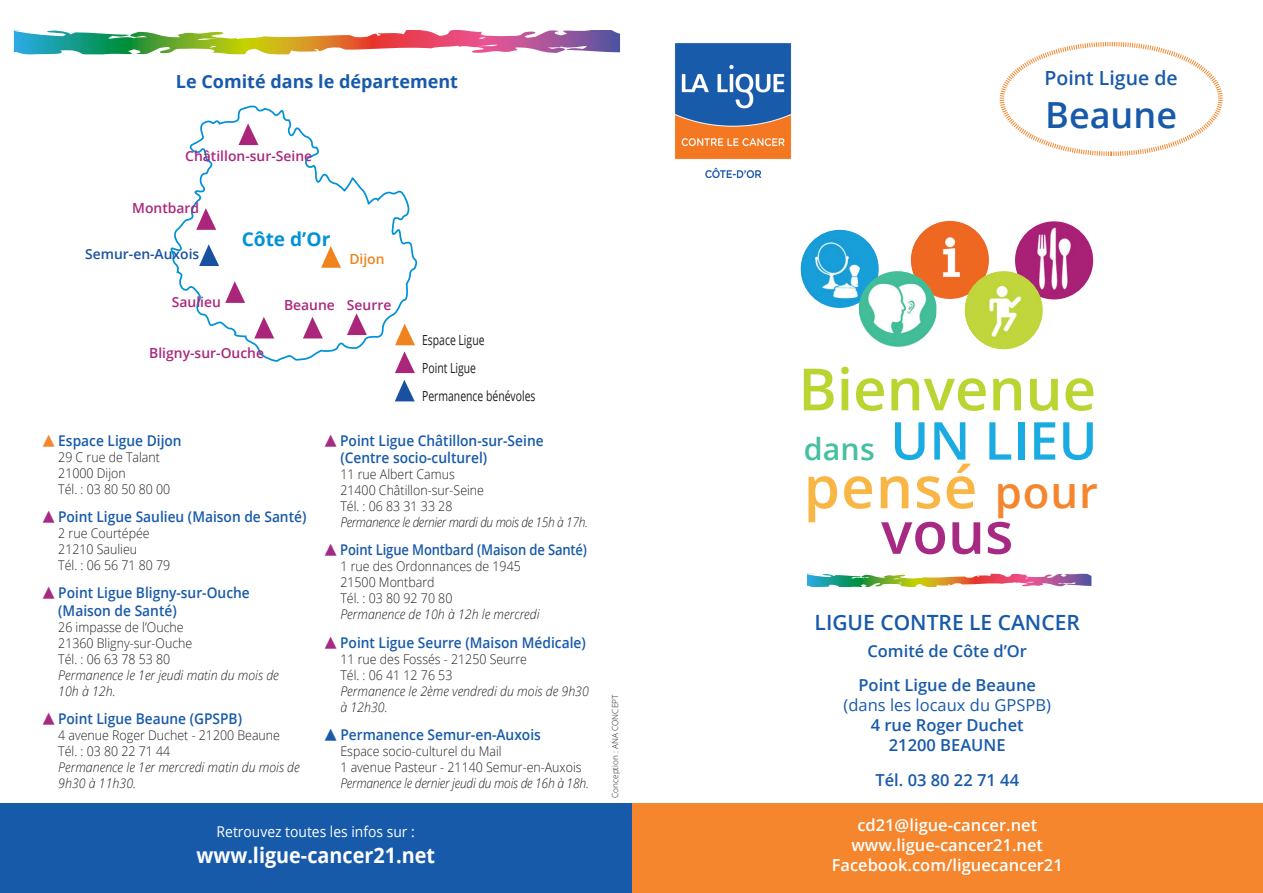
<style>
.page{position:relative;width:1263px;height:893px;background:#fff}
.page>*{position:absolute;margin:0;border:0;box-sizing:border-box;transform-origin:0 0}
.t1{font:600 58.35px "Open Sans";color:#bad432}
.t2{font:600 58.35px "Open Sans";letter-spacing:.02em;color:#f9b645}
.t3{font:600 58.35px "Open Sans";color:#a62a84}
.t4{font:600 52.2px "Open Sans";letter-spacing:.005em;color:#1aabe2}
.t5{font:600 36px "Open Sans";color:#185aaa}
.t6{font:700 21.3px "Open Sans";color:#fff;scale:.93 1}
.t7{font:600 21px "Open Sans";color:#185aaa}
.t8{font:600 19.5px "Open Sans";color:#185aaa}
.t9{font:700 19.05px "Open Sans";color:#0092d8}
.t10{font:700 18px "Open Sans";color:#185aaa}
.t11{font:600 16.5px "Open Sans";color:#185aaa}
.t12{font:600 16.5px "Open Sans";color:#fff}
.t13{font:16.5px "Open Sans";color:#185aaa}
.t14{font:600 14.85px "Open Sans";color:#185aaa;scale:.93 1}
.t15{font:600 14.85px "Open Sans";color:#185aaa;scale:.88 1}
.t16{font:14.85px "Open Sans";color:#fff;scale:.93 1}
.t17{font:600 13.95px "Open Sans";color:#aa267b}
.t18{font:13.95px/27.8px "Open Sans";color:#1d1d1b;scale:.75 1}
.t19{font:600 13.95px "Open Sans";color:#1951a0}
.t20{font:600 13.95px "Open Sans";color:#f0831d}
.t21{font:300 13.35px "Open Sans";color:#231f20;scale:.93 1}
.t22{font:italic 300 13.35px/16px "Open Sans";color:#231f20;scale:.93 1}
.t23{font:italic 300 13.35px "Open Sans";letter-spacing:-.03em;color:#231f20;scale:.9 1}
.t24{font:italic 300 13.35px "Open Sans";letter-spacing:-.02em;color:#231f20;scale:.91 1}
.t25{font:300 8.25px "Open Sans";color:#231f20}
.s1{color:#f5862e}
.s2{color:#a62a84}
.s3{font-size:30.3px;color:#47bfa2}
.s4{font-size:43.8px;color:#f5862e}
</style>
<div class="page">
<div style="left:631px;top:804px;width:632px;height:89px;background:#f5862e"></div>
<img style="left:675px;top:43px;width:116px;height:135px">
<img style="left:1015px;top:221px;width:78px;height:78px;border-radius:39px">
<img style="left:911px;top:221px;width:78px;height:78px;border-radius:39px">
<img style="left:800px;top:230px;width:79px;height:78px;border-radius:39px">
<img style="left:964px;top:271px;width:79px;height:78px;border-radius:39px">
<img style="left:858px;top:271px;width:78px;height:76px">
<img style="left:807px;top:573px;width:285px;height:15px">
<div style="left:0;top:804px;width:631px;height:89px;background:#185aaa"></div>
<img style="left:13px;top:30px;width:607px;height:25px">
<svg style="left:170px;top:105px;width:248px;height:257px"></svg>
<svg style="left:238px;top:123px;width:20px;height:22px"></svg>
<svg style="left:225px;top:281px;width:20px;height:22px"></svg>
<svg style="left:254px;top:317px;width:20px;height:21px"></svg>
<svg style="left:303px;top:317px;width:20px;height:21px"></svg>
<svg style="left:321px;top:246px;width:20px;height:22px"></svg>
<svg style="left:199px;top:244px;width:20px;height:22px"></svg>
<svg style="left:395px;top:324px;width:20px;height:21px"></svg>
<svg style="left:395px;top:351px;width:20px;height:22px"></svg>
<svg style="left:395px;top:380px;width:20px;height:21px"></svg>
<svg style="left:347px;top:313px;width:20px;height:22px"></svg>
<svg style="left:196px;top:208px;width:20px;height:22px"></svg>
<svg style="left:999px;top:41px;width:224px;height:115px"></svg>
<p class="t10" style="left:176px;top:69px;width:284px">Le Comité dans le département</p>
<p class="t17" style="left:185px;top:146px;width:128px">Châtillon-sur-Seine</p>
<p class="t17" style="left:132px;top:199px;width:68px">Montbard</p>
<p class="t19" style="left:85px;top:244px;width:116px">Semur-en-Auxois</p>
<p class="t9" style="left:242px;top:226px;width:90px">Côte d’Or</p>
<p class="t17" style="left:172px;top:293px;width:51px">Saulieu</p>
<p class="t17" style="left:284px;top:295px;width:52px">Beaune</p>
<p class="t17" style="left:149px;top:343px;width:116px">Bligny-sur-Ouche</p>
<p class="t20" style="left:349px;top:249px;width:37px">Dijon</p>
<p class="t17" style="left:347px;top:295px;width:46px">Seurre</p>
<p class="t18" style="left:422px;top:326px;width:153px">Espace Ligue<br>Point Ligue<br>Permanence bénévoles</p>
<p class="t14" style="left:43px;top:430px;width:151px"><span class="s1">▲</span> Espace Ligue Dijon</p>
<p class="t21" style="left:58px;top:448px;width:111px">29 C rue de Talant</p>
<p class="t21" style="left:58px;top:464px;width:74px">21000 Dijon</p>
<p class="t21" style="left:58px;top:480px;width:122px">Tél. : 03 80 50 80 00</p>
<p class="t14" style="left:43px;top:506px;width:285px"><span class="s2">▲</span> Point Ligue Saulieu (Maison de Santé)</p>
<p class="t21" style="left:58px;top:524px;width:100px">2 rue Courtépée</p>
<p class="t21" style="left:58px;top:540px;width:86px">21210 Saulieu</p>
<p class="t21" style="left:58px;top:556px;width:122px">Tél. : 06 56 71 80 79</p>
<p class="t14" style="left:43px;top:582px;width:224px"><span class="s2">▲</span> Point Ligue Bligny-sur-Ouche</p>
<p class="t14" style="left:58px;top:600px;width:129px">(Maison de Santé)</p>
<p class="t21" style="left:58px;top:618px;width:136px">26 impasse de l’Ouche</p>
<p class="t21" style="left:58px;top:634px;width:146px">21360 Bligny-sur-Ouche</p>
<p class="t21" style="left:58px;top:649px;width:122px">Tél. : 06 63 78 53 80</p>
<p class="t22" style="left:58px;top:666px;width:239px">Permanence le 1er jeudi matin du mois de</p>
<p class="t22" style="left:58px;top:682px;width:63px">10h à 12h.</p>
<p class="t14" style="left:43px;top:708px;width:216px"><span class="s2">▲</span> Point Ligue Beaune (GPSPB)</p>
<p class="t21" style="left:58px;top:726px;width:240px">4 avenue Roger Duchet - 21200 Beaune</p>
<p class="t21" style="left:58px;top:742px;width:122px">Tél. : 03 80 22 71 44</p>
<p class="t22" style="left:58px;top:758px;width:261px">Permanence le 1er mercredi matin du mois de<br>9h30 à 11h30.</p>
<p class="t14" style="left:325px;top:430px;width:237px"><span class="s2">▲</span> Point Ligue Châtillon-sur-Seine</p>
<p class="t14" style="left:340px;top:448px;width:159px">(Centre socio-culturel)</p>
<p class="t21" style="left:340px;top:465px;width:125px">11 rue Albert Camus</p>
<p class="t21" style="left:340px;top:481px;width:156px">21400 Châtillon-sur-Seine</p>
<p class="t21" style="left:340px;top:497px;width:122px">Tél. : 06 83 31 33 28</p>
<p class="t23" style="left:340px;top:513px;width:276px">Permanence le dernier mardi du mois de 15h à 17h.</p>
<p class="t15" style="left:325px;top:540px;width:300px"><span class="s2">▲</span> Point Ligue Montbard (Maison de Santé)</p>
<p class="t21" style="left:340px;top:557px;width:196px">1 rue des Ordonnances de 1945</p>
<p class="t21" style="left:340px;top:573px;width:103px">21500 Montbard</p>
<p class="t21" style="left:340px;top:589px;width:122px">Tél. : 03 80 92 70 80</p>
<p class="t22" style="left:340px;top:606px;width:216px">Permanence de 10h à 12h le mercredi</p>
<p class="t14" style="left:325px;top:632px;width:282px"><span class="s2">▲</span> Point Ligue Seurre (Maison Médicale)</p>
<p class="t21" style="left:340px;top:649px;width:202px">11 rue des Fossés - 21250 Seurre</p>
<p class="t21" style="left:340px;top:665px;width:122px">Tél. : 06 41 12 76 53</p>
<p class="t22" style="left:340px;top:682px;width:269px">Permanence le 2ème vendredi du mois de 9h30 à 12h30.</p>
<p class="t14" style="left:325px;top:724px;width:234px">▲ Permanence Semur-en-Auxois</p>
<p class="t21" style="left:340px;top:742px;width:175px">Espace socio-culturel du Mail</p>
<p class="t21" style="left:340px;top:758px;width:261px">1 avenue Pasteur - 21140 Semur-en-Auxois</p>
<p class="t24" style="left:340px;top:774px;width:275px">Permanence le dernier jeudi du mois de 16h à 18h.</p>
<p class="t16" style="left:217px;top:821px;width:215px">Retrouvez toutes les infos sur :</p>
<p class="t6" style="left:196px;top:840px;width:258px">www.ligue-cancer21.net</p>
<p class="t25" style="left:610px;top:798px;width:104px;rotate:-90deg">Conception : ANA CONCEPT</p>
<p class="t8" style="left:1044px;top:64px;width:135px">Point Ligue de</p>
<p class="t5" style="left:1045px;top:90px;width:133px">Beaune</p>
<p class="t1" style="left:798px;top:349px;width:299px">Bienvenue</p>
<p class="t4" style="left:804px;top:405px;width:295px"><span class="s3">dans</span> UN LIEU</p>
<p class="t2" style="left:804px;top:447px;width:296px">pensé <span class="s4">pour</span></p>
<p class="t3" style="left:881px;top:493px;width:134px">vous</p>
<p class="t7" style="left:815px;top:607px;width:267px">LIGUE CONTRE LE CANCER</p>
<p class="t11" style="left:867px;top:639px;width:161px">Comité de Côte d’Or</p>
<p class="t11" style="left:858px;top:674px;width:179px">Point Ligue de Beaune</p>
<p class="t13" style="left:843px;top:694px;width:209px">(dans les locaux du GPSPB)</p>
<p class="t11" style="left:871px;top:714px;width:155px">4 rue Roger Duchet</p>
<p class="t11" style="left:889px;top:733px;width:118px">21200 BEAUNE</p>
<p class="t11" style="left:875px;top:768px;width:145px">Tél. 03 80 22 71 44</p>
<p class="t12" style="left:857px;top:814px;width:181px">cd21@ligue-cancer.net</p>
<p class="t12" style="left:851px;top:834px;width:193px">www.ligue-cancer21.net</p>
<p class="t12" style="left:832px;top:853px;width:233px">Facebook.com/liguecancer21</p>
</div>
